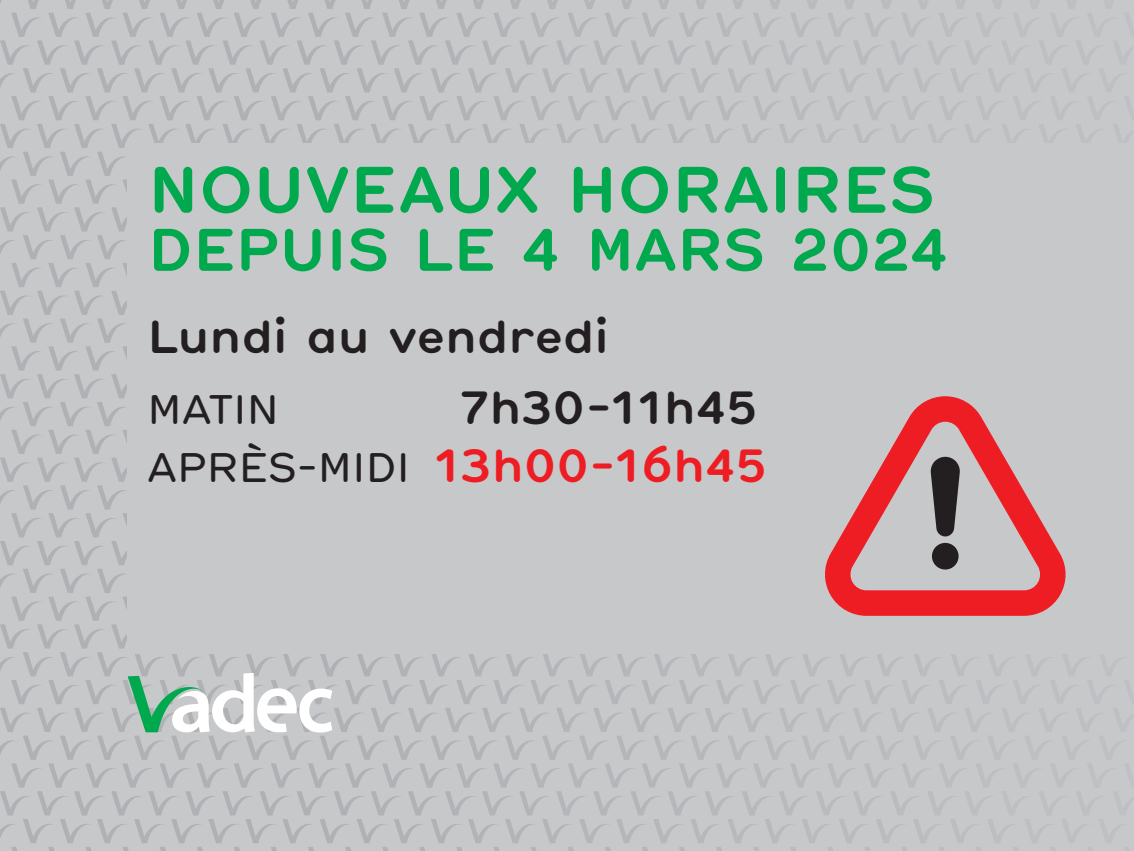
<style>
.page{position:relative;width:1134px;height:851px;background:#fff}
.page>*{position:absolute;margin:0;border:0;box-sizing:border-box;transform-origin:0 0}
.t1{font:700 63.5px "Hermes";letter-spacing:-.03em;color:#00a94e}
.t2{font:700 58px "Hermes";letter-spacing:-.035em;color:#00a94e}
.t3{font:700 45px/57.5px "Hermes";letter-spacing:-.035em;color:#ee1d23;text-align:right}
.t4{font:700 45px "Hermes";letter-spacing:-.02em;color:#231f20}
.t5{font:40px "Hermes";letter-spacing:-.025em;color:#231f20}
.s1{color:#231f20}
.s2{font-weight:400;font-size:40px;color:#231f20}
</style>
<div class="page">
<div style="left:0;top:0;width:1134px;height:850px;background:#c7c8ca"></div>
<svg style="left:658px;top:0;width:306px;height:9px"></svg>
<svg style="left:580px;top:654px;width:249px;height:22px"></svg>
<svg style="left:128px;top:672px;width:204px;height:60px"></svg>
<svg style="left:825px;top:396px;width:241px;height:219px"></svg>
<svg style="left:930px;top:456px;width:30px;height:80px"></svg>
<div style="left:932px;top:543px;width:26px;height:26px;background:#231f20;border-radius:50%"></div>
<h1 class="t1" style="left:147px;top:142px;width:791px">NOUVEAUX HORAIRES</h1>
<p class="t2" style="left:147px;top:206px;width:805px">DEPUIS LE 4 MARS 2024</p>
<p class="t4" style="left:147px;top:302px;width:464px">Lundi au vendredi</p>
<p class="t3" style="left:147px;top:376px;width:623px"><span class="s1">7h30-11h45<br></span><span class="s2">APRÈS-MIDI</span> 13h00-16h45</p>
<p class="t5" style="left:147px;top:380px;width:134px">MATIN</p>
</div>
